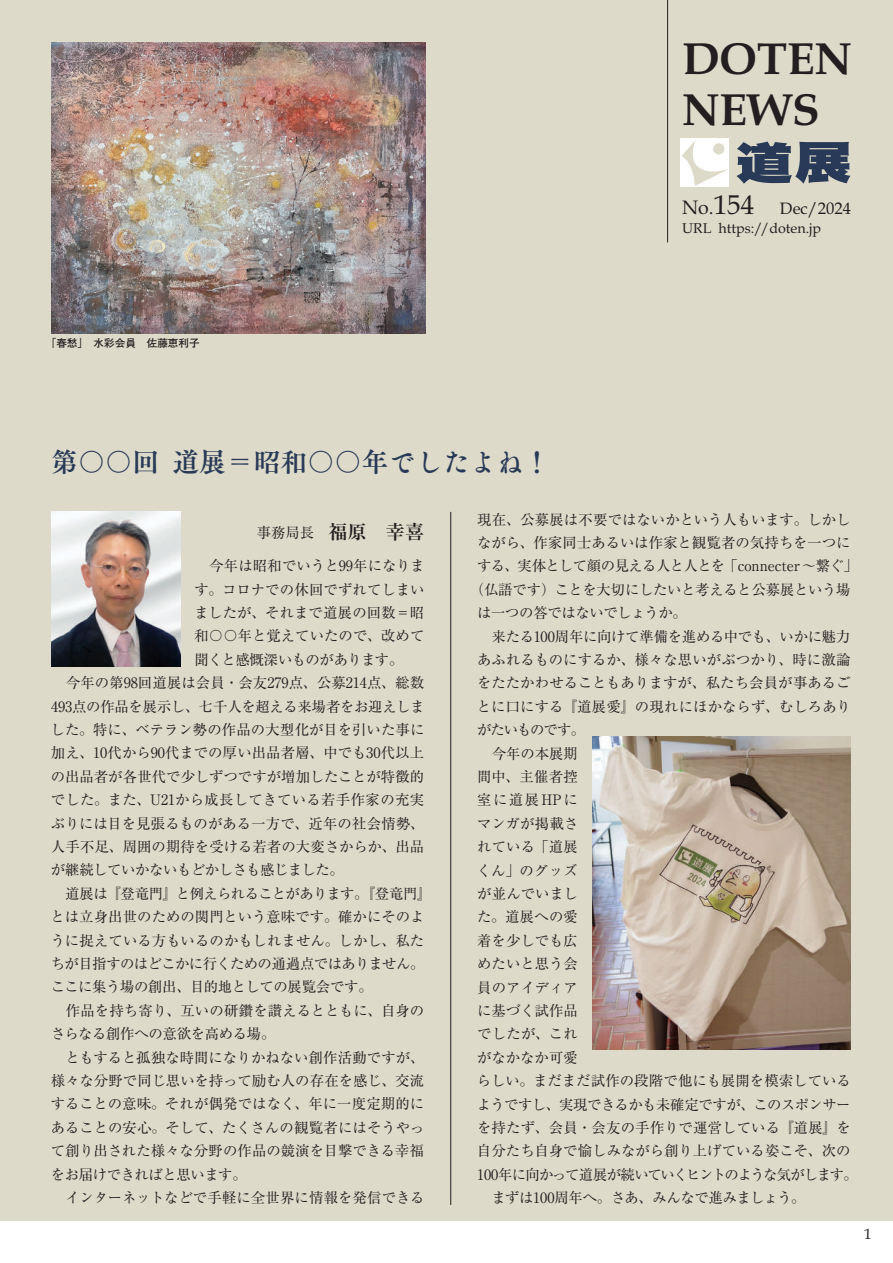
<style>
.page{position:relative;width:893px;height:1263px;background:#fff}
.page>*{position:absolute;margin:0;border:0;box-sizing:border-box;transform-origin:0 0}
.t1{font:700 45px/51px "Book Antiqua";color:#231f20}
.t2{font:27px "Tsuku A Old Min Pr 6 B";color:#283a57}
.t3{font:16.5px "Book Antiqua";color:#231f20}
.t4{font:14.85px "Book Antiqua";color:#231f20}
.t5{font:14.4px "Ryumin Pro";color:#231f20}
.t6{font:14.4px "Ryumin Pro";letter-spacing:-.03em;color:#231f20}
.t7{font:14.4px "Ryumin Pro";letter-spacing:-.02em;color:#231f20}
.t8{font:14.4px "Ryumin Pro";letter-spacing:-.025em;color:#231f20}
.t9{font:14.4px "Ryumin Pro";letter-spacing:-.035em;color:#231f20}
.t10{font:14.4px "Ryumin Pro";letter-spacing:-.085em;color:#231f20}
.t11{font:14.4px "Ryumin Pro";letter-spacing:.02em;color:#231f20}
.t12{font:14.4px "Ryumin Pro";letter-spacing:-.04em;color:#231f20}
.t13{font:14.4px "Ryumin Pro";letter-spacing:-.07em;color:#231f20}
.t14{font:14.4px "Ryumin Pro";letter-spacing:.11em;color:#231f20}
.t15{font:14.25px "Book Antiqua";color:#231f20}
.t16{font:700 10.65px "Futo Go B101 Pro";color:#231f20}
.s1{font-size:19.5px}
.s2{font-size:27px}
.s3{font-weight:700;font-size:19.2px}
</style>
<div class="page">
<div style="left:0;top:0;width:893px;height:1220px;background:#dedac9"></div>
<hr style="left:667px;top:0;width:1px;height:242px;background:#231f20">
<div style="left:680px;top:138px;width:49px;height:49px;background:#fff"></div>
<svg style="left:682px;top:140px;width:45px;height:46px"></svg>
<svg style="left:736px;top:142px;width:114px;height:42px"></svg>
<img style="left:51px;top:43px;width:374px;height:290px">
<img style="left:51px;top:512px;width:129px;height:154px">
<hr style="left:450px;top:512px;width:1px;height:693px;background:#231f20">
<img style="left:592px;top:737px;width:258px;height:313px">
<p class="t16" style="left:46px;top:334px;width:156px">「春愁」　水彩会員　佐藤恵利子</p>
<h1 class="t1" style="left:682px;top:33px;width:171px">DOTEN<br>NEWS</h1>
<p class="t3" style="left:682px;top:197px;width:170px"><span class="s1">No.</span><span class="s2">154</span> Dec/2024</p>
<p class="t15" style="left:682px;top:219px;width:141px">URL https://doten.jp</p>
<h2 class="t2" style="left:51px;top:437px;width:501px">第〇〇回 道展＝昭和〇〇年でしたよね！</h2>
<p class="t5" style="left:257px;top:521px;width:169px">事務局長　<span class="s3">福原　幸喜</span></p>
<p class="t5" style="left:195px;top:555px;width:231px">　今年は昭和でいうと99年になりま</p>
<p class="t5" style="left:194px;top:578px;width:231px">す。コロナでの休回でずれてしまい</p>
<p class="t5" style="left:194px;top:601px;width:232px">ましたが、それまで道展の回数＝昭</p>
<p class="t5" style="left:194px;top:625px;width:231px">和〇〇年と覚えていたので、改めて</p>
<p class="t6" style="left:194px;top:648px;width:211px">聞くと感慨深いものがあります。</p>
<p class="t5" style="left:51px;top:671px;width:375px">　今年の第98回道展は会員・会友279点、公募214点、総数</p>
<p class="t5" style="left:51px;top:695px;width:375px">493点の作品を展示し、七千人を超える来場者をお迎えしま</p>
<p class="t5" style="left:51px;top:718px;width:375px">した。特に、ベテラン勢の作品の大型化が目を引いた事に</p>
<p class="t5" style="left:51px;top:742px;width:375px">加え、10代から90代までの厚い出品者層、中でも30代以上</p>
<p class="t5" style="left:51px;top:765px;width:375px">の出品者が各世代で少しずつですが増加したことが特徴的</p>
<p class="t11" style="left:51px;top:788px;width:375px">でした。また、U21から成長してきている若手作家の充実</p>
<p class="t5" style="left:51px;top:812px;width:375px">ぶりには目を見張るものがある一方で、近年の社会情勢、</p>
<p class="t5" style="left:51px;top:835px;width:375px">人手不足、周囲の期待を受ける若者の大変さからか、出品</p>
<p class="t6" style="left:51px;top:859px;width:295px">が継続していかないもどかしさも感じました。</p>
<p class="t9" style="left:51px;top:882px;width:382px">　道展は『登竜門』と例えられることがあります。『登竜門』</p>
<p class="t5" style="left:51px;top:905px;width:375px">とは立身出世のための関門という意味です。確かにそのよ</p>
<p class="t5" style="left:51px;top:929px;width:375px">うに捉えている方もいるのかもしれません。しかし、私た</p>
<p class="t12" style="left:51px;top:952px;width:375px">ちが目指すのはどこかに行くための通過点ではありません。</p>
<p class="t8" style="left:51px;top:976px;width:323px">ここに集う場の創出、目的地としての展覧会です。</p>
<p class="t5" style="left:51px;top:999px;width:375px">　作品を持ち寄り、互いの研鑽を讃えるとともに、自身の</p>
<p class="t7" style="left:51px;top:1022px;width:226px">さらなる創作への意欲を高める場。</p>
<p class="t5" style="left:51px;top:1046px;width:375px">　ともすると孤独な時間になりかねない創作活動ですが、</p>
<p class="t5" style="left:51px;top:1069px;width:375px">様々な分野で同じ思いを持って励む人の存在を感じ、交流</p>
<p class="t5" style="left:51px;top:1093px;width:375px">することの意味。それが偶発ではなく、年に一度定期的に</p>
<p class="t5" style="left:51px;top:1116px;width:375px">あることの安心。そして、たくさんの観覧者にはそうやっ</p>
<p class="t5" style="left:51px;top:1139px;width:375px">て創り出された様々な分野の作品の競演を目撃できる幸福</p>
<p class="t6" style="left:51px;top:1163px;width:197px">をお届けできればと思います。</p>
<p class="t5" style="left:51px;top:1186px;width:375px">　インターネットなどで手軽に全世界に情報を発信できる</p>
<p class="t5" style="left:477px;top:508px;width:375px">現在、公募展は不要ではないかという人もいます。しかし</p>
<p class="t5" style="left:477px;top:531px;width:375px">ながら、作家同士あるいは作家と観覧者の気持ちを一つに</p>
<p class="t6" style="left:477px;top:555px;width:382px">する、実体として顔の見える人と人とを「connecter〜繋ぐ」</p>
<p class="t7" style="left:470px;top:578px;width:382px">（仏語です）ことを大切にしたいと考えると公募展という場</p>
<p class="t8" style="left:477px;top:601px;width:211px">は一つの答ではないでしょうか。</p>
<p class="t7" style="left:477px;top:625px;width:375px">　来たる100周年に向けて準備を進める中でも、いかに魅力</p>
<p class="t5" style="left:477px;top:648px;width:375px">あふれるものにするか、様々な思いがぶつかり、時に激論</p>
<p class="t5" style="left:477px;top:672px;width:375px">をたたかわせることもありますが、私たち会員が事あるご</p>
<p class="t5" style="left:477px;top:695px;width:375px">とに口にする『道展愛』の現れにほかならず、むしろあり</p>
<p class="t13" style="left:477px;top:718px;width:110px">がたいものです。</p>
<p class="t5" style="left:477px;top:742px;width:102px">　今年の本展期</p>
<p class="t5" style="left:477px;top:765px;width:102px">間中、主催者控</p>
<p class="t14" style="left:477px;top:789px;width:102px">室に道展HPに</p>
<p class="t5" style="left:477px;top:812px;width:102px">マンガが掲載さ</p>
<p class="t5" style="left:477px;top:835px;width:102px">れている「道展</p>
<p class="t5" style="left:477px;top:859px;width:103px">くん」のグッズ</p>
<p class="t5" style="left:477px;top:882px;width:102px">が並んでいまし</p>
<p class="t5" style="left:477px;top:906px;width:102px">た。道展への愛</p>
<p class="t5" style="left:477px;top:929px;width:102px">着を少しでも広</p>
<p class="t5" style="left:477px;top:952px;width:102px">めたいと思う会</p>
<p class="t5" style="left:477px;top:976px;width:102px">員のアイディア</p>
<p class="t5" style="left:477px;top:999px;width:102px">に基づく試作品</p>
<p class="t5" style="left:477px;top:1023px;width:102px">でしたが、これ</p>
<p class="t5" style="left:477px;top:1046px;width:102px">がなかなか可愛</p>
<p class="t5" style="left:477px;top:1069px;width:375px">らしい。まだまだ試作の段階で他にも展開を模索している</p>
<p class="t9" style="left:477px;top:1093px;width:375px">ようですし、実現できるかも未確定ですが、このスポンサー</p>
<p class="t5" style="left:477px;top:1116px;width:375px">を持たず、会員・会友の手作りで運営している『道展』を</p>
<p class="t5" style="left:477px;top:1139px;width:375px">自分たち自身で愉しみながら創り上げている姿こそ、次の</p>
<p class="t10" style="left:477px;top:1163px;width:382px">100年に向かって道展が続いていくヒントのような気がします。</p>
<p class="t8" style="left:477px;top:1186px;width:330px">　まずは100周年へ。さあ、みんなで進みましょう。</p>
<p class="t4" style="left:864px;top:1224px;width:9px">1</p>
</div>
